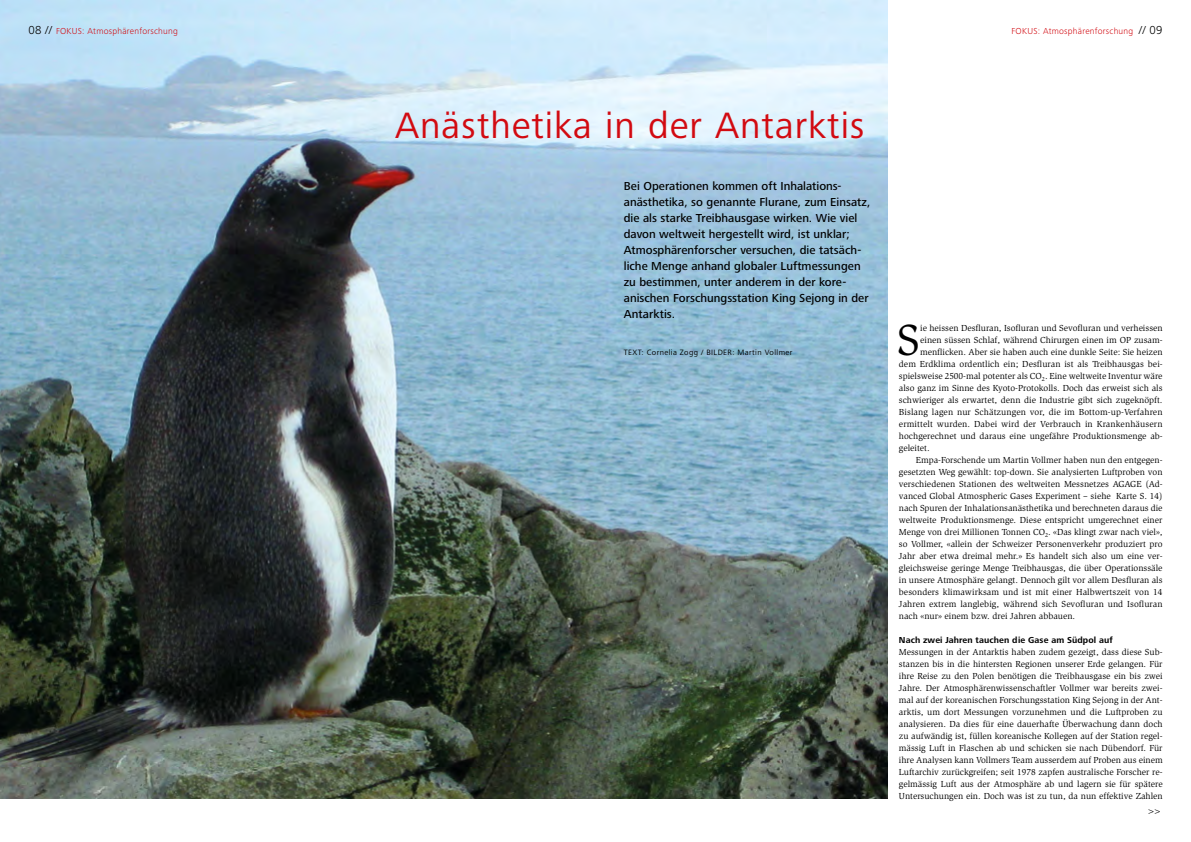
<style>
.page{position:relative;width:1191px;height:842px;background:#fff}
.page>*{position:absolute;margin:0;border:0;box-sizing:border-box;transform-origin:0 0}
.t1{font:44.8px "Slimbach Std";color:#000}
.t2{font:38px "Frutiger Next Pro";letter-spacing:.025em;color:#d20a11}
.t3{font:500 12px/16px "Frutiger Next Pro";color:#000}
.t4{font:300 10px "Frutiger Next Pro";color:#000}
.t5{font:9px/12px "Slimbach Std";color:#000;text-align:justify}
.t6{font:300 9px "Frutiger Next Pro";letter-spacing:.025em;color:#d20a11}
.t7{font:700 9px "Frutiger Next Pro";letter-spacing:.01em;color:#000}
.t8{font:8px "Frutiger Next Pro";letter-spacing:.05em;color:#000}
.s1{font-size:12px;color:#000}
</style>
<div class="page">
<img style="left:0;top:0;width:887px;height:799px">
<p class="t6" style="left:28px;top:26px;width:151px"><span class="s1">08 //</span> FOKUS: Atmosphärenforschung</p>
<p class="t6" style="left:1011px;top:26px;width:153px">FOKUS: Atmosphärenforschung <span class="s1">// 09</span></p>
<h2 class="t2" style="left:395px;top:104px;width:471px">Anästhetika in der Antarktis</h2>
<p class="t3" style="left:624px;top:178px;width:248px">Bei Operationen kommen oft Inhalations&shy;anästhetika, so genannte Flurane, zum Einsatz, die als starke Treibhausgase wirken. Wie viel davon weltweit hergestellt wird, ist unklar; Atmosphärenforscher versuchen, die tatsäch&shy;liche Menge anhand globaler Luftmessungen zu bestimmen, unter anderem in der kore&shy;anischen Forschungsstation King Sejong in der Antarktis.</p>
<p class="t8" style="left:624px;top:348px;width:170px">TEXT: Cornelia Zogg / BILDER: Martin Vollmer</p>
<h1 class="t1" style="left:897px;top:314px;width:25px">S</h1>
<p class="t5" style="left:920px;top:322px;width:244px">ie heissen Desfluran, Isofluran und Sevofluran und verheissen</p>
<p class="t5" style="left:920px;top:334px;width:244px">einen süssen Schlaf, während Chirurgen einen im OP zusam-</p>
<p class="t5" style="left:920px;top:346px;width:244px">menflicken. Aber sie haben auch eine dunkle Seite: Sie heizen</p>
<p class="t5" style="left:899px;top:358px;width:265px">dem Erdklima ordentlich ein; Desfluran ist als Treibhausgas bei-</p>
<p class="t5" style="left:899px;top:370px;width:265px">spielsweise 2500-mal potenter als CO<sub>2</sub>. Eine weltweite Inventur wäre</p>
<p class="t5" style="left:899px;top:382px;width:265px">also ganz im Sinne des Kyoto-Protokolls. Doch das erweist sich als</p>
<p class="t5" style="left:899px;top:394px;width:265px">schwieriger als erwartet, denn die Industrie gibt sich zugeknöpft.</p>
<p class="t5" style="left:899px;top:406px;width:265px">Bislang lagen nur Schätzungen vor, die im Bottom-up-Verfahren</p>
<p class="t5" style="left:899px;top:418px;width:265px">ermittelt wurden. Dabei wird der Verbrauch in Krankenhäusern</p>
<p class="t5" style="left:899px;top:430px;width:265px">hochgerechnet und daraus eine ungefähre Produktionsmenge ab-</p>
<p class="t5" style="left:899px;top:442px;width:32px">geleitet.</p>
<p class="t5" style="left:916px;top:454px;width:248px">Empa-Forschende um Martin Vollmer haben nun den entgegen-</p>
<p class="t5" style="left:899px;top:466px;width:265px">gesetzten Weg gewählt: top-down. Sie analysierten Luftproben von</p>
<p class="t5" style="left:899px;top:478px;width:265px">verschiedenen Stationen des weltweiten Messnetzes AGAGE (Ad-</p>
<p class="t5" style="left:899px;top:490px;width:265px">vanced Global Atmospheric Gases Experiment – siehe Karte S. 14)</p>
<p class="t5" style="left:899px;top:502px;width:265px">nach Spuren der Inhalationsanästhetika und berechneten daraus die</p>
<p class="t5" style="left:899px;top:514px;width:265px">weltweite Produktionsmenge. Diese entspricht umgerechnet einer</p>
<p class="t5" style="left:899px;top:526px;width:265px">Menge von drei Millionen Tonnen CO<sub>2</sub>. «Das klingt zwar nach viel»,</p>
<p class="t5" style="left:899px;top:538px;width:265px">so Vollmer, «allein der Schweizer Personenverkehr produziert pro</p>
<p class="t5" style="left:899px;top:550px;width:265px">Jahr aber etwa dreimal mehr.» Es handelt sich also um eine ver-</p>
<p class="t5" style="left:899px;top:562px;width:265px">gleichsweise geringe Menge Treibhausgas, die über Operationssäle</p>
<p class="t5" style="left:899px;top:574px;width:265px">in unsere Atmosphäre gelangt. Dennoch gilt vor allem Desfluran als</p>
<p class="t5" style="left:899px;top:586px;width:265px">besonders klimawirksam und ist mit einer Halbwertszeit von 14</p>
<p class="t5" style="left:899px;top:598px;width:265px">Jahren extrem langlebig, während sich Sevofluran und Isofluran</p>
<p class="t5" style="left:899px;top:610px;width:178px">nach «nur» einem bzw. drei Jahren abbauen.</p>
<p class="t7" style="left:899px;top:634px;width:215px">Nach zwei Jahren tauchen die Gase am Südpol auf</p>
<p class="t5" style="left:899px;top:646px;width:265px">Messungen in der Antarktis haben zudem gezeigt, dass diese Sub&shy;stanzen bis in die hintersten Regionen unserer Erde gelangen. Für ihre Reise zu den Polen benötigen die Treibhausgase ein bis zwei Jahre. Der Atmosphärenwissenschaftler Vollmer war bereits zwei&shy;mal auf der koreanischen Forschungsstation King Sejong in der Ant&shy;arktis, um dort Messungen vorzunehmen und die Luftproben zu analysieren. Da dies für eine dauerhafte Überwachung dann doch zu aufwändig ist, füllen koreanische Kollegen auf der Station regel&shy;mässig Luft in Flaschen ab und schicken sie nach Dübendorf. Für ihre Analysen kann Vollmers Team ausserdem auf Proben aus einem Luftarchiv zurückgreifen; seit 1978 zapfen australische Forscher re&shy;gelmässig Luft aus der Atmosphäre ab und lagern sie für spätere Untersuchungen ein. Doch was ist zu tun, da nun effektive Zahlen</p>
<p class="t4" style="left:1148px;top:805px;width:13px">&gt;&gt;</p>
</div>
